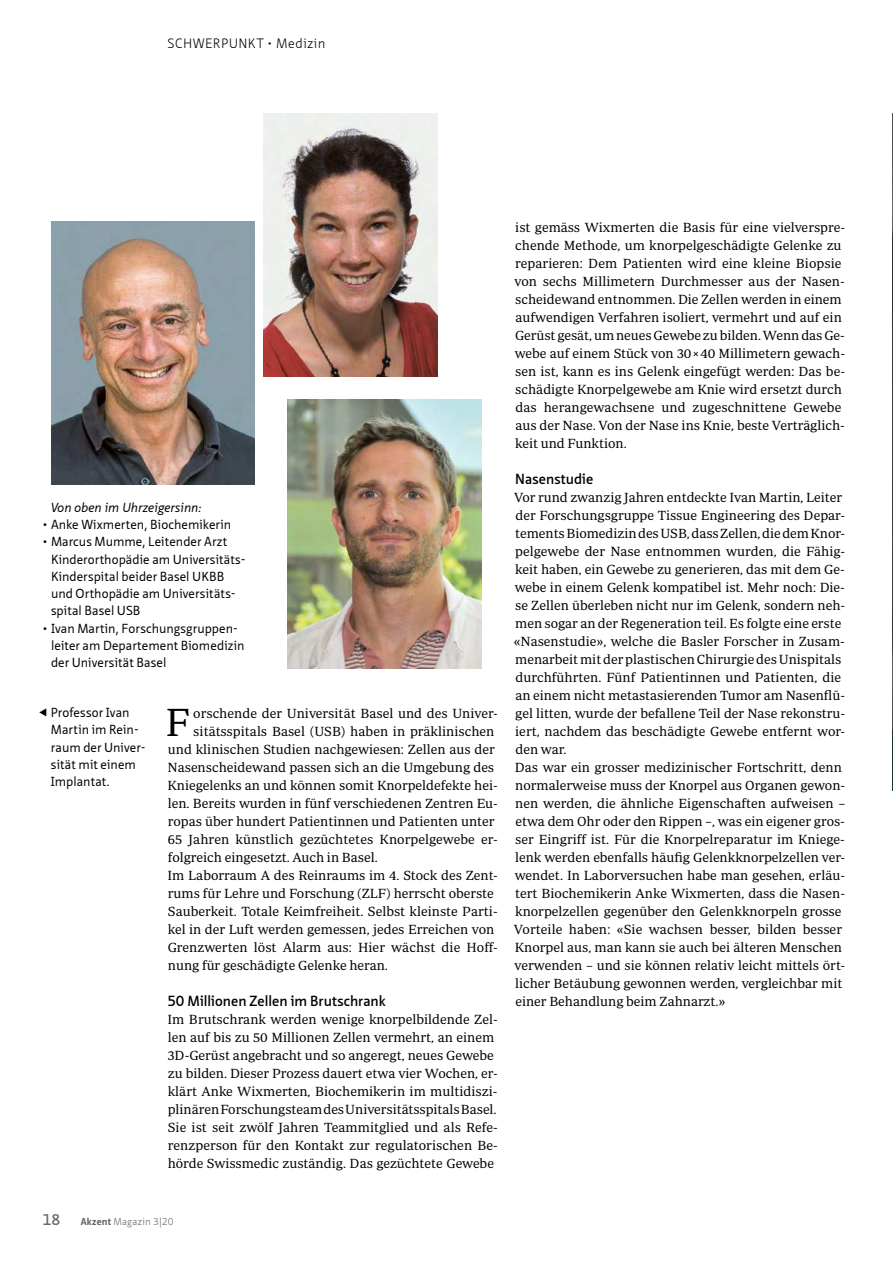
<style>
.page{position:relative;width:893px;height:1263px;background:#fff}
.page>*{position:absolute;margin:0;border:0;box-sizing:border-box;transform-origin:0 0}
.t1{font:39.9px "Periodico Text Lg";color:#000}
.t2{font:600 15px "Neue Sans Pro";color:#6a6864}
.t3{font:600 14.25px "Neue Sans Pro";letter-spacing:.005em;color:#000}
.t4{font:13.5px/18px "Periodico Text Lg";color:#000}
.t5{font:300 13.2px "Neue Sans Pro";letter-spacing:.03em;color:#000}
.t6{font:12.75px/17.2px "Neue Sans Pro";letter-spacing:.005em;color:#000}
.t7{font:italic 12.75px "Neue Sans Pro";color:#000}
.t8{font:300 9.75px "Neue Sans Pro";letter-spacing:.02em;color:#6a6864}
.s1{font-weight:700}
</style>
<div class="page">
<img style="left:264px;top:114px;width:173px;height:262px">
<img style="left:51px;top:222px;width:203px;height:262px">
<img style="left:288px;top:400px;width:194px;height:268px">
<img style="left:892px;top:114px;width:1px;height:676px">
<p class="t5" style="left:168px;top:35px;width:159px">SCHWERPUNKT • Medizin</p>
<p class="t7" style="left:51px;top:499px;width:152px">Von oben im Uhrzeigersinn:</p>
<p class="t6" style="left:43px;top:516px;width:190px">• Anke Wixmerten, Biochemikerin</p>
<p class="t6" style="left:51px;top:533px;width:196px;text-indent:-9px">• Marcus Mumme, Leitender Arzt<br>Kinderorthopädie am Universitäts-<br>Kinderspital beider Basel UKBB und Orthopädie am Universitäts&shy;spital Basel USB</p>
<p class="t6" style="left:51px;top:619px;width:195px;text-indent:-9px">• Ivan Martin, Forschungsgruppen&shy;leiter am Departement Biomedizin der Universität Basel</p>
<p class="t6" style="left:51px;top:704px;width:96px">Professor Ivan<br>Martin im Rein&shy;raum der Univer&shy;sität mit einem<br>Implantat.</p>
<h1 class="t1" style="left:166px;top:700px;width:26px">F</h1>
<p class="t4" style="left:193px;top:704px;width:306px">orschende der Universität Basel und des Univer-</p>
<p class="t4" style="left:193px;top:722px;width:303px">sitätsspitals Basel (USB) haben in präklinischen</p>
<p class="t4" style="left:168px;top:740px;width:329px">und klinischen Studien nachgewiesen: Zellen aus der</p>
<p class="t4" style="left:168px;top:758px;width:328px">Nasenscheidewand passen sich an die Umgebung des</p>
<p class="t4" style="left:168px;top:776px;width:332px">Kniegelenks an und können somit Knorpeldefekte hei-</p>
<p class="t4" style="left:168px;top:794px;width:332px">len. Bereits wurden in fünf verschiedenen Zentren Eu-</p>
<p class="t4" style="left:168px;top:812px;width:328px">ropas über hundert Patientinnen und Patienten unter</p>
<p class="t4" style="left:168px;top:830px;width:331px">65 Jahren künstlich gezüchtetes Knorpelgewebe er-</p>
<p class="t4" style="left:168px;top:848px;width:211px">folgreich eingesetzt. Auch in Basel.</p>
<p class="t4" style="left:168px;top:866px;width:332px">Im Laborraum A des Reinraums im 4. Stock des Zent-</p>
<p class="t4" style="left:168px;top:884px;width:328px">rums für Lehre und Forschung (ZLF) herrscht oberste</p>
<p class="t4" style="left:168px;top:902px;width:331px">Sauberkeit. Totale Keimfreiheit. Selbst kleinste Parti-</p>
<p class="t4" style="left:168px;top:920px;width:328px">kel in der Luft werden gemessen, jedes Erreichen von</p>
<p class="t4" style="left:168px;top:938px;width:332px">Grenzwerten löst Alarm aus: Hier wächst die Hoff-</p>
<p class="t4" style="left:168px;top:956px;width:222px">nung für geschädigte Gelenke heran.</p>
<p class="t3" style="left:167px;top:992px;width:220px">50 Millionen Zellen im Brutschrank</p>
<p class="t4" style="left:168px;top:1010px;width:332px">Im Brutschrank werden wenige knorpelbildende Zel&shy;len auf bis zu 50 Millionen Zellen vermehrt, an einem 3D-Gerüst angebracht und so angeregt, neues Gewebe zu bilden. Dieser Prozess dauert etwa vier Wochen, er&shy;klärt Anke Wixmerten, Biochemikerin im multidiszi&shy;plinären Forschungsteam des Universitätsspitals Basel.<br>Sie ist seit zwölf Jahren Teammitglied und als Refe&shy;renzperson für den Kontakt zur regulatorischen Be&shy;hörde Swissmedic zuständig. Das gezüchtete Gewebe</p>
<p class="t4" style="left:515px;top:218px;width:332px">ist gemäss Wixmerten die Basis für eine vielverspre&shy;chende Methode, um knorpelgeschädigte Gelenke zu reparieren: Dem Patienten wird eine kleine Biopsie von sechs Millimetern Durchmesser aus der Nasen&shy;scheidewand entnommen. Die Zellen werden in einem aufwendigen Verfahren isoliert, vermehrt und auf ein Gerüst gesät, um neues Gewebe zu bilden. Wenn das Ge&shy;webe auf einem Stück von 30×40 Millimetern gewach&shy;sen ist, kann es ins Gelenk eingefügt werden: Das be&shy;schädigte Knorpelgewebe am Knie wird ersetzt durch das herangewachsene und zugeschnittene Gewebe aus der Nase. Von der Nase ins Knie, beste Verträglich&shy;keit und Funktion.</p>
<p class="t3" style="left:515px;top:470px;width:80px">Nasenstudie</p>
<p class="t4" style="left:514px;top:488px;width:333px">Vor rund zwanzig Jahren entdeckte Ivan Martin, Leiter der Forschungsgruppe Tissue Engineering des Depar&shy;tements Biomedizin des USB, dass Zellen, die dem Knor&shy;pelgewebe der Nase entnommen wurden, die Fähig&shy;keit haben, ein Gewebe zu generieren, das mit dem Ge&shy;webe in einem Gelenk kompatibel ist. Mehr noch: Die&shy;se Zellen überleben nicht nur im Gelenk, sondern neh&shy;men sogar an der Regeneration teil. Es folgte eine erste «Nasenstudie», welche die Basler Forscher in Zusam&shy;menarbeit mit der plastischen Chirurgie des Unispitals durchführten. Fünf Patientinnen und Patienten, die an einem nicht metastasierenden Tumor am Nasenflü&shy;gel litten, wurde der befallene Teil der Nase rekonstru&shy;iert, nachdem das beschädigte Gewebe entfernt wor&shy;den war.<br>Das war ein grosser medizinischer Fortschritt, denn normalerweise muss der Knorpel aus Organen gewon&shy;nen werden, die ähnliche Eigenschaften aufweisen – etwa dem Ohr oder den Rippen –, was ein eigener gros&shy;ser Eingriff ist. Für die Knorpelreparatur im Kniege&shy;lenk werden ebenfalls häufig Gelenkknorpelzellen ver&shy;wendet. In Laborversuchen habe man gesehen, erläu&shy;tert Biochemikerin Anke Wixmerten, dass die Nasen&shy;knorpelzellen gegenüber den Gelenkknorpeln grosse Vorteile haben: «Sie wachsen besser, bilden besser Knorpel aus, man kann sie auch bei älteren Menschen verwenden – und sie können relativ leicht mittels ört&shy;licher Betäubung gewonnen werden, vergleichbar mit einer Behandlung beim Zahnarzt.»</p>
<p class="t2" style="left:43px;top:1210px;width:20px">18</p>
<p class="t8" style="left:81px;top:1215px;width:94px"><span class="s1">Akzent</span> Magazin 3|20</p>
</div>
